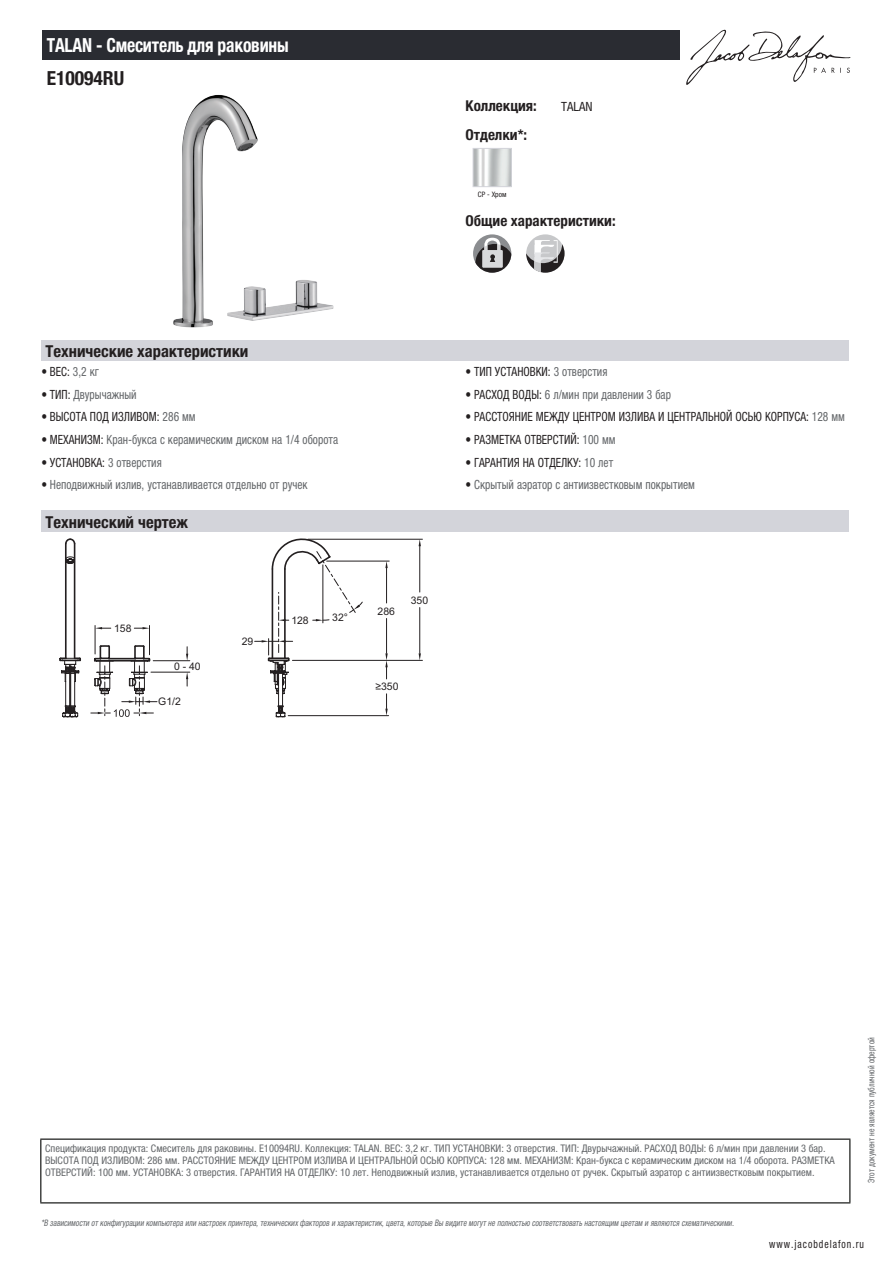
<style>
.page{position:relative;width:893px;height:1263px;background:#fff}
.page>*{position:absolute;margin:0;border:0;box-sizing:border-box;transform-origin:0 0}
.t1{font:700 condensed 19.5px "Helvetica Neue LTCYR";letter-spacing:-.01em;color:#fff;scale:.9 1}
.t2{font:700 condensed 19.5px "Helvetica Neue LTCYR";color:#231f20}
.t3{font:700 condensed 16.5px "Helvetica Neue LTCYR";color:#231f20}
.t4{font:700 condensed 15px "Helvetica Neue LTCYR";color:#231f20}
.t5{font:condensed 12.75px "Helvetica Neue LTCYR";color:#626568;scale:.9 1}
.t6{font:condensed 12.75px "Helvetica Neue LTCYR";color:#231f20;scale:.9 1}
.t7{font:condensed 12.75px "Helvetica Neue LTCYR";color:#231f20}
.t8{font:condensed 11.25px "Helvetica Neue LTCYR";letter-spacing:.1em;color:#231f20;scale:.87 1}
.t9{font:condensed 10.5px/12px "Helvetica Neue LTCYR";color:#626568}
.t10{font:10.5px "Arial";color:#231f20}
.t11{font:italic condensed 9px "Helvetica Neue LTCYR";color:#626568;scale:.87 1}
.t12{font:condensed 9px "Helvetica Neue LTCYR";color:#626568;scale:.87 1}
.t13{font:condensed 7.5px "Helvetica Neue LTCYR";color:#231f20}
.s1{color:#626568}
.s2{color:#231f20}
</style>
<div class="page">
<svg style="left:686px;top:30px;width:164px;height:55px"></svg>
<img style="left:173px;top:95px;width:161px;height:233px">
<img style="left:475px;top:150px;width:35px;height:35px">
<div style="left:473px;top:148px;width:39px;height:39px;border:1px solid #d3d4da"></div>
<svg style="left:473px;top:234px;width:38px;height:39px"></svg>
<svg style="left:475px;top:238px;width:36px;height:35px"></svg>
<div style="left:526px;top:234px;width:38px;height:39px;background:#c7c8ca;border-radius:50%"></div>
<svg style="left:526px;top:240px;width:38px;height:33px"></svg>
<div style="left:41px;top:340px;width:808px;height:22px;background:#d3d4da"></div>
<div style="left:41px;top:511px;width:808px;height:21px;background:#d3d4da"></div>
<hr style="left:327px;top:561px;width:62px;height:1px;background:#231f20">
<hr style="left:386px;top:618px;width:1px;height:35px;background:#231f20">
<hr style="left:386px;top:568px;width:1px;height:35px;background:#231f20">
<svg style="left:385px;top:561px;width:3px;height:7px"></svg>
<hr style="left:292px;top:660px;width:130px;height:1px;background:#231f20">
<hr style="left:308px;top:539px;width:114px;height:1px;background:#231f20">
<hr style="left:419px;top:607px;width:1px;height:46px;background:#231f20">
<hr style="left:419px;top:546px;width:1px;height:46px;background:#231f20">
<svg style="left:419px;top:653px;width:2px;height:7px"></svg>
<svg style="left:419px;top:539px;width:2px;height:7px"></svg>
<svg style="left:59px;top:538px;width:304px;height:179px"></svg>
<hr style="left:288px;top:715px;width:101px;height:1px;background:#231f20">
<svg style="left:385px;top:653px;width:3px;height:26px"></svg>
<svg style="left:385px;top:694px;width:3px;height:22px"></svg>
<div style="left:43px;top:30px;width:637px;height:30px;background:#2a2c32"></div>
<hr style="left:40px;top:1138px;width:810px;height:2px;background:#040503">
<hr style="left:40px;top:1140px;width:1px;height:62px;background:#040503">
<hr style="left:849px;top:1140px;width:1px;height:62px;background:#040503">
<hr style="left:40px;top:1202px;width:810px;height:1px;background:#040503">
<h1 class="t1" style="left:47px;top:34px;width:270px">TALAN - Смеситель для раковины</h1>
<h1 class="t2" style="left:47px;top:67px;width:79px">E10094RU</h1>
<h3 class="t4" style="left:466px;top:97px;width:73px">Коллекция:</h3>
<p class="t7" style="left:561px;top:99px;width:33px">TALAN</p>
<h3 class="t4" style="left:466px;top:126px;width:63px">Отделки*:</h3>
<p class="t13" style="left:478px;top:190px;width:30px">CP - Хром</p>
<h3 class="t4" style="left:466px;top:212px;width:152px">Общие характеристики:</h3>
<h2 class="t3" style="left:46px;top:342px;width:204px">Технические характеристики</h2>
<p class="t6" style="left:41px;top:364px;width:65px">• ВЕС: <span class="s1">3,2 кг</span></p>
<p class="t6" style="left:466px;top:364px;width:159px">• ТИП УСТАНОВКИ: <span class="s1">3 отверстия</span></p>
<p class="t5" style="left:41px;top:387px;width:107px"><span class="s2">• ТИП:</span> Двурычажный</p>
<p class="t5" style="left:466px;top:387px;width:230px"><span class="s2">• РАСХОД ВОДЫ:</span> 6 л/мин при давлении 3 бар</p>
<p class="t6" style="left:41px;top:410px;width:173px">• ВЫСОТА ПОД ИЗЛИВОМ: <span class="s1">286 мм</span></p>
<p class="t6" style="left:466px;top:410px;width:423px">• РАССТОЯНИЕ МЕЖДУ ЦЕНТРОМ ИЗЛИВА И ЦЕНТРАЛЬНОЙ ОСЬЮ КОРПУСА: <span class="s1">128 мм</span></p>
<p class="t5" style="left:41px;top:432px;width:331px"><span class="s2">• МЕХАНИЗМ:</span> Кран-букса с керамическим диском на 1/4 оборота</p>
<p class="t6" style="left:466px;top:432px;width:168px">• РАЗМЕТКА ОТВЕРСТИЙ: <span class="s1">100 мм</span></p>
<p class="t6" style="left:41px;top:455px;width:135px">• УСТАНОВКА: <span class="s1">3 отверстия</span></p>
<p class="t6" style="left:466px;top:455px;width:166px">• ГАРАНТИЯ НА ОТДЕЛКУ: <span class="s1">10 лет</span></p>
<p class="t5" style="left:41px;top:478px;width:297px"><span class="s2">•</span> Неподвижный излив, устанавливается отдельно от ручек</p>
<p class="t5" style="left:466px;top:478px;width:256px"><span class="s2">•</span> Скрытый аэратор с антиизвестковым покрытием</p>
<h2 class="t3" style="left:46px;top:513px;width:144px">Технический чертеж</h2>
<p class="t10" style="left:114px;top:621px;width:19px">158</p>
<p class="t10" style="left:174px;top:660px;width:28px">0 - 40</p>
<p class="t10" style="left:158px;top:695px;width:24px">G1/2</p>
<p class="t10" style="left:242px;top:634px;width:13px">29</p>
<p class="t10" style="left:291px;top:613px;width:19px">128</p>
<p class="t10" style="left:332px;top:611px;width:17px">32°</p>
<p class="t10" style="left:378px;top:604px;width:19px">286</p>
<p class="t10" style="left:411px;top:593px;width:19px">350</p>
<p class="t10" style="left:375px;top:679px;width:25px">≥350</p>
<p class="t9" style="left:45px;top:1142px;width:791px">Спецификация продукта: Смеситель для раковины. E10094RU. Коллекция: TALAN. ВЕС: 3,2 кг. ТИП УСТАНОВКИ: 3 отверстия. ТИП: Двурычажный. РАСХОД ВОДЫ: 6 л/мин при давлении 3 бар.<br>ВЫСОТА ПОД ИЗЛИВОМ: 286 мм. РАССТОЯНИЕ МЕЖДУ ЦЕНТРОМ ИЗЛИВА И ЦЕНТРАЛЬНОЙ ОСЬЮ КОРПУСА: 128 мм. МЕХАНИЗМ: Кран-букса с керамическим диском на 1/4 оборота. РАЗМЕТКА<br>ОТВЕРСТИЙ: 100 мм. УСТАНОВКА: 3 отверстия. ГАРАНТИЯ НА ОТДЕЛКУ: 10 лет. Неподвижный излив, устанавливается отдельно от ручек. Скрытый аэратор с антиизвестковым покрытием.</p>
<p class="t11" style="left:41px;top:1218px;width:800px">*В зависимости отконфигурации компьютера или настроек принтера,техническихфакторов и характеристик,цвета,которые Вы видите могутне полностью соответствоватьнастоящим цветам и являются схематическими.</p>
<p class="t12" style="left:866px;top:1183px;width:169px;rotate:-90deg">Этот документ не является публичной офертой</p>
<p class="t8" style="left:769px;top:1237px;width:110px">www.jacobdelafon.ru</p>
</div>
